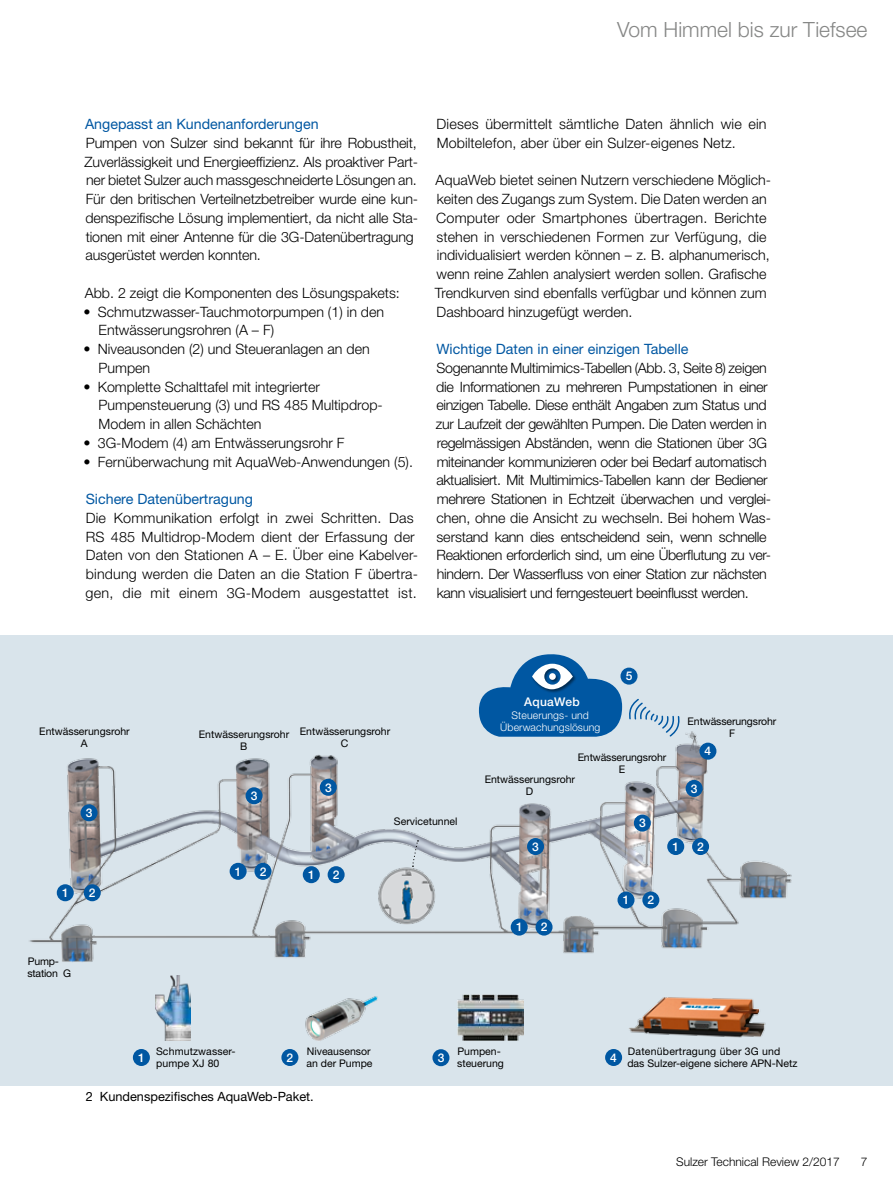
<style>
.page{position:relative;width:893px;height:1191px;background:#fff}
.page>*{position:absolute;margin:0;border:0;box-sizing:border-box;transform-origin:0 0}
.t1{font:300 21px "Helvetica Neue LT Std";color:#868786}
.t2{font:300 14.25px/18.8px "Helvetica Neue LT Std";color:#000}
.t3{font:300 14.25px/18.8px "Helvetica Neue LT Std";letter-spacing:-.025em;color:#000}
.t4{font:14.25px "Helvetica Neue LT Std";color:#0057a2}
.t5{font:12.75px "Helvetica Neue LT Std";color:#000}
.t6{font:500 12px "Helvetica Neue LT Std";letter-spacing:.02em;color:#fff}
.t7{font:300 12px "Helvetica Neue LT Std";color:#000}
.t8{font:10.5px/12px "Helvetica Neue LT Std";color:#000;text-align:center}
.t9{font:300 10.5px/12px "Helvetica Neue LT Std";letter-spacing:.01em;color:#fff;text-align:center}
.t10{font:10.5px/12px "Helvetica Neue LT Std";letter-spacing:-.02em;color:#000}
</style>
<div class="page">
<div style="left:0;top:635px;width:893px;height:450px;background:#d9e4eb"></div>
<img style="left:29px;top:731px;width:763px;height:231px">
<img style="left:155px;top:975px;width:35px;height:65px">
<img style="left:305px;top:996px;width:73px;height:45px">
<img style="left:458px;top:994px;width:65px;height:46px">
<img style="left:629px;top:997px;width:137px;height:41px">
<div style="left:133px;top:1049px;width:17px;height:17px;background:#0057a2;border-radius:50%"></div>
<div style="left:57px;top:884px;width:17px;height:17px;background:#0057a2;border-radius:50%"></div>
<div style="left:230px;top:862px;width:17px;height:17px;background:#0057a2;border-radius:50%"></div>
<div style="left:303px;top:866px;width:17px;height:17px;background:#0057a2;border-radius:50%"></div>
<div style="left:511px;top:918px;width:17px;height:17px;background:#0057a2;border-radius:50%"></div>
<div style="left:617px;top:891px;width:17px;height:17px;background:#0057a2;border-radius:50%"></div>
<div style="left:667px;top:838px;width:17px;height:17px;background:#0057a2;border-radius:50%"></div>
<div style="left:281px;top:1049px;width:17px;height:17px;background:#0057a2;border-radius:50%"></div>
<div style="left:84px;top:884px;width:17px;height:17px;background:#0057a2;border-radius:50%"></div>
<div style="left:254px;top:862px;width:17px;height:17px;background:#0057a2;border-radius:50%"></div>
<div style="left:328px;top:866px;width:17px;height:17px;background:#0057a2;border-radius:50%"></div>
<div style="left:536px;top:918px;width:17px;height:17px;background:#0057a2;border-radius:50%"></div>
<div style="left:642px;top:891px;width:17px;height:17px;background:#0057a2;border-radius:50%"></div>
<div style="left:692px;top:838px;width:17px;height:17px;background:#0057a2;border-radius:50%"></div>
<div style="left:432px;top:1049px;width:17px;height:17px;background:#0057a2;border-radius:50%"></div>
<div style="left:81px;top:804px;width:17px;height:17px;background:#0057a2;border-radius:50%"></div>
<div style="left:246px;top:787px;width:17px;height:17px;background:#0057a2;border-radius:50%"></div>
<div style="left:320px;top:778px;width:17px;height:17px;background:#0057a2;border-radius:50%"></div>
<div style="left:527px;top:838px;width:17px;height:17px;background:#0057a2;border-radius:50%"></div>
<div style="left:634px;top:814px;width:17px;height:17px;background:#0057a2;border-radius:50%"></div>
<div style="left:686px;top:780px;width:17px;height:17px;background:#0057a2;border-radius:50%"></div>
<div style="left:605px;top:1049px;width:17px;height:17px;background:#0057a2;border-radius:50%"></div>
<div style="left:699px;top:742px;width:17px;height:17px;background:#0057a2;border-radius:50%"></div>
<svg style="left:479px;top:654px;width:201px;height:83px"></svg>
<svg style="left:412px;top:840px;width:6px;height:26px"></svg>
<h1 class="t1" style="left:617px;top:17px;width:252px">Vom Himmel bis zur Tiefsee</h1>
<p class="t4" style="left:85px;top:115px;width:235px">Angepasst an Kundenanforderungen</p>
<p class="t2" style="left:85px;top:133px;width:335px">Pumpen von Sulzer sind bekannt für ihre Robustheit, Zuverlässigkeit und Energieeffizienz. Als proaktiver Part&shy;ner bietet Sulzer auch massgeschneiderte Lösungen an.<br>Für den britischen Verteilnetzbetreiber wurde eine kun&shy;denspezifische Lösung implementiert, da nicht alle Sta&shy;tionen mit einer Antenne für die 3G-Datenübertragung ausgerüstet werden konnten.</p>
<p class="t2" style="left:85px;top:283px;width:317px">Abb. 2 zeigt die Komponenten des Lösungspakets:</p>
<p class="t2" style="left:99px;top:302px;width:287px;text-indent:-15px">• Schmutzwasser-Tauchmotorpumpen (1) in den<br>Entwässerungsrohren (A – F)</p>
<p class="t2" style="left:99px;top:339px;width:273px;text-indent:-15px">• Niveausonden (2) und Steueranlagen an den<br>Pumpen</p>
<p class="t2" style="left:99px;top:377px;width:286px;text-indent:-15px">• Komplette Schalttafel mit integrierter<br>Pumpensteuerung (3) und RS 485 Multipdrop-<br>Modem in allen Schächten</p>
<p class="t2" style="left:84px;top:433px;width:262px">• 3G-Modem (4) am Entwässerungsrohr F</p>
<p class="t2" style="left:84px;top:452px;width:331px">• Fernüberwachung mit AquaWeb-Anwendungen (5).</p>
<p class="t4" style="left:86px;top:490px;width:169px">Sichere Datenübertragung</p>
<p class="t2" style="left:86px;top:508px;width:334px">Die Kommunikation erfolgt in zwei Schritten. Das RS 485 Multidrop-Modem dient der Erfassung der Daten von den Stationen A – E. Über eine Kabelver&shy;bindung werden die Daten an die Station F übertra&shy;gen, die mit einem 3G-Modem ausgestattet ist.</p>
<p class="t2" style="left:437px;top:114px;width:332px">Dieses übermittelt sämtliche Daten ähnlich wie ein<br>Mobiltelefon, aber über ein Sulzer-eigenes Netz.</p>
<p class="t2" style="left:435px;top:171px;width:338px">AquaWeb bietet seinen Nutzern verschiedene Möglich&shy;keiten des Zugangs zum System. Die Daten werden an Computer oder Smartphones übertragen. Berichte stehen in verschiedenen Formen zur Verfügung, die individualisiert werden können – z. B. alphanumerisch, wenn reine Zahlen analysiert werden sollen. Grafische Trendkurven sind ebenfalls verfügbar und können zum Dashboard hinzugefügt werden.</p>
<p class="t4" style="left:436px;top:340px;width:254px">Wichtige Daten in einer einzigen Tabelle</p>
<p class="t3" style="left:436px;top:358px;width:337px">Sogenannte Multimimics-Tabellen (Abb. 3, Seite 8) zeigen die Informationen zu mehreren Pumpstationen in einer einzigen Tabelle. Diese enthält Angaben zum Status und zur Laufzeit der gewählten Pumpen. Die Daten werden in regelmässigen Abständen, wenn die Stationen über 3G miteinander kommunizieren oder bei Bedarf automatisch aktualisiert. Mit Multimimics-Tabellen kann der Bediener mehrere Stationen in Echtzeit überwachen und verglei&shy;chen, ohne die Ansicht zu wechseln. Bei hohem Was&shy;serstand kann dies entscheidend sein, wenn schnelle Reaktionen erforderlich sind, um eine Überflutung zu ver&shy;hindern. Der Wasserfluss von einer Station zur nächsten kann visualisiert und ferngesteuert beeinflusst werden.</p>
<p class="t8" style="left:39px;top:724px;width:92px">Entwässerungsrohr<br>A</p>
<p class="t8" style="left:199px;top:728px;width:92px">Entwässerungsrohr<br>B</p>
<p class="t8" style="left:300px;top:725px;width:92px">Entwässerungsrohr<br>C</p>
<p class="t6" style="left:251px;top:788px;width:8px">3</p>
<p class="t6" style="left:325px;top:780px;width:8px">3</p>
<p class="t6" style="left:524px;top:694px;width:57px">AquaWeb</p>
<p class="t9" style="left:500px;top:709px;width:102px">Steuerungs- und<br>Überwachungslösung</p>
<p class="t6" style="left:626px;top:669px;width:8px">5</p>
<p class="t8" style="left:578px;top:751px;width:90px">Entwässerungsrohr<br>E</p>
<p class="t8" style="left:485px;top:772px;width:92px">Entwässerungsrohr<br>D</p>
<p class="t8" style="left:688px;top:715px;width:90px">Entwässerungsrohr<br>F</p>
<p class="t6" style="left:704px;top:744px;width:8px">4</p>
<p class="t6" style="left:691px;top:781px;width:8px">3</p>
<p class="t6" style="left:86px;top:805px;width:8px">3</p>
<p class="t6" style="left:62px;top:885px;width:8px">1</p>
<p class="t6" style="left:89px;top:885px;width:8px">2</p>
<p class="t10" style="left:28px;top:955px;width:45px">Pump&shy;station G</p>
<p class="t6" style="left:260px;top:864px;width:8px">2</p>
<p class="t6" style="left:333px;top:867px;width:8px">2</p>
<p class="t6" style="left:235px;top:864px;width:8px">1</p>
<p class="t6" style="left:308px;top:867px;width:8px">1</p>
<p class="t8" style="left:394px;top:815px;width:65px">Servicetunnel</p>
<p class="t6" style="left:532px;top:839px;width:8px">3</p>
<p class="t6" style="left:516px;top:920px;width:8px">1</p>
<p class="t6" style="left:541px;top:920px;width:8px">2</p>
<p class="t6" style="left:639px;top:816px;width:8px">3</p>
<p class="t6" style="left:623px;top:893px;width:8px">1</p>
<p class="t6" style="left:647px;top:893px;width:8px">2</p>
<p class="t6" style="left:673px;top:839px;width:8px">1</p>
<p class="t6" style="left:697px;top:839px;width:8px">2</p>
<p class="t6" style="left:138px;top:1050px;width:8px">1</p>
<p class="t8" style="left:156px;top:1045px;width:80px;text-align:left">Schmutzwasser&shy;pumpe XJ 80</p>
<p class="t8" style="left:306px;top:1045px;width:68px;text-align:left">Niveausensor an der Pumpe</p>
<p class="t8" style="left:457px;top:1045px;width:48px;text-align:left">Pumpen&shy;steuerung</p>
<p class="t8" style="left:627px;top:1045px;width:172px;text-align:left">Datenübertragung über 3G und das Sulzer-eigene sichere APN-Netz</p>
<p class="t6" style="left:287px;top:1050px;width:8px">2</p>
<p class="t6" style="left:610px;top:1050px;width:8px">4</p>
<p class="t6" style="left:438px;top:1050px;width:8px">3</p>
<p class="t5" style="left:86px;top:1089px;width:230px">2 Kundenspezifisches AquaWeb-Paket.</p>
<p class="t7" style="left:676px;top:1153px;width:165px">Sulzer Technical Review 2/2017</p>
<p class="t7" style="left:861px;top:1153px;width:8px">7</p>
</div>
